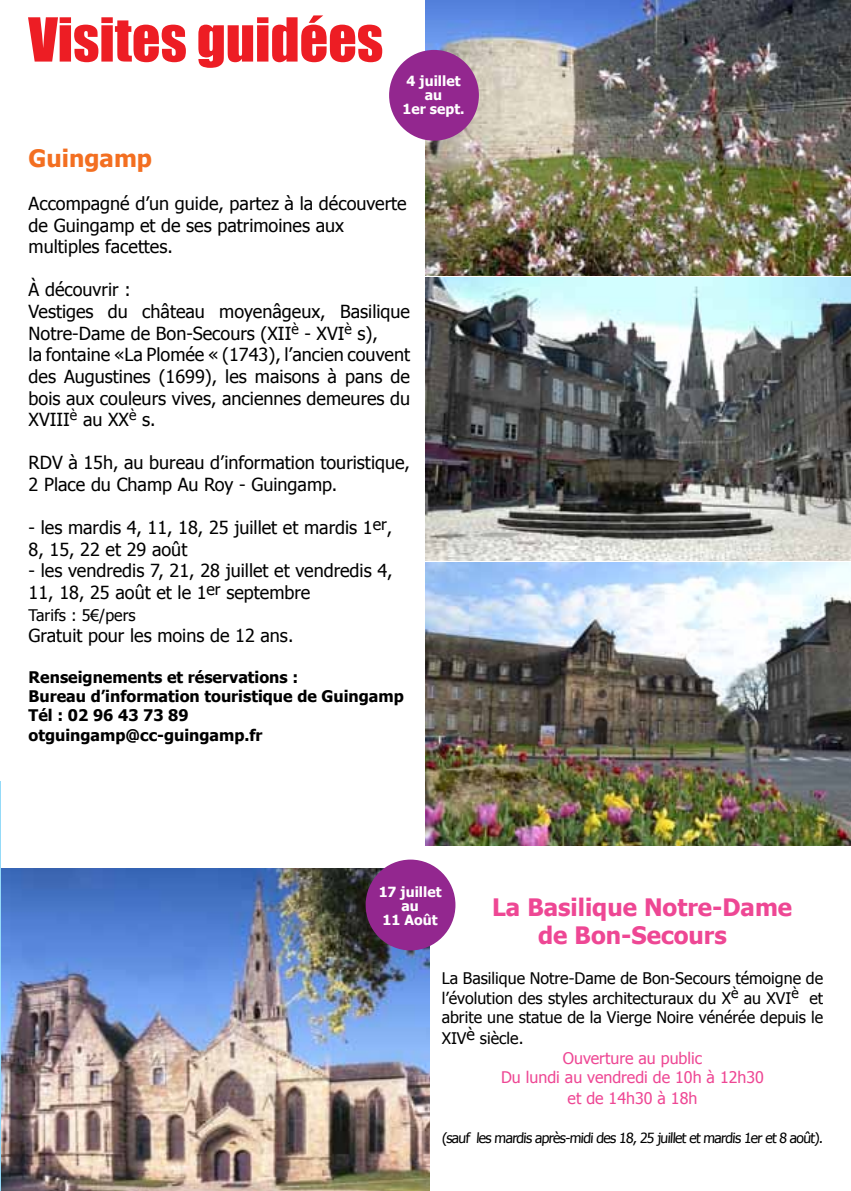
<style>
.page{position:relative;width:851px;height:1191px;background:#fff}
.page>*{position:absolute;margin:0;border:0;box-sizing:border-box;transform-origin:0 0}
.t1{font:56px "Impact";color:#ed1d24}
.t2{font:700 24px/28px "Tahoma";color:#ee4794}
.t3{font:700 24px "Tahoma";color:#f36f21}
.t4{font:18px/21.6px "Tahoma";color:#000}
.t5{font:16px/19.2px "Tahoma";color:#000;text-align:justify}
.t6{font:700 16px/19.2px "Tahoma";color:#000}
.t7{font:16px/19.2px "Tahoma";color:#ee4794;text-align:center}
.t8{font:14px "Tahoma";color:#000}
.t9{font:700 14px/14px "Tahoma";color:#fff;text-align:center}
</style>
<div class="page">
<img style="left:425px;top:0;width:425px;height:276px">
<hr style="left:0;top:782px;width:1px;height:409px;background:#94daf8">
<img style="left:2px;top:868px;width:427px;height:323px">
<div style="left:389px;top:50px;width:90px;height:91px;background:#93278f;border-radius:50%"></div>
<div style="left:365px;top:859px;width:90px;height:91px;background:#93278f;border-radius:50%"></div>
<img style="left:425px;top:278px;width:425px;height:567px">
<h1 class="t1" style="left:28px;top:-4px;width:356px">Visites guidées</h1>
<p class="t9" style="left:402px;top:73px;width:63px">4 juillet au<br>1er sept.</p>
<h2 class="t3" style="left:29px;top:141px;width:125px">Guingamp</h2>
<p class="t4" style="left:29px;top:192px;width:379px">Accompagné d’un guide, partez à la découverte de Guingamp et de ses patrimoines aux multiples facettes.</p>
<p class="t4" style="left:29px;top:278px;width:383px">À découvrir :<br>Vestiges du château moyenâgeux, Basilique Notre-Dame de Bon-Secours (XII<sup>è</sup> - XVI<sup>è</sup> s),<br>la fontaine «La Plomée « (1743), l’ancien couvent des Augustines (1699), les maisons à pans de bois aux couleurs vives, anciennes demeures du XVIII<sup>è</sup> au XX<sup>è</sup> s.</p>
<p class="t4" style="left:29px;top:451px;width:383px">RDV à 15h, au bureau d’information touristique,<br>2 Place du Champ Au Roy - Guingamp.</p>
<p class="t4" style="left:29px;top:516px;width:365px">- les mardis 4, 11, 18, 25 juillet et mardis 1<sup>er</sup>,<br>8, 15, 22 et 29 août</p>
<p class="t4" style="left:29px;top:559px;width:365px">- les vendredis 7, 21, 28 juillet et vendredis 4,<br>11, 18, 25 août et le 1<sup>er</sup> septembre</p>
<p class="t5" style="left:29px;top:604px;width:108px">Tarifs : 5€/pers</p>
<p class="t4" style="left:29px;top:624px;width:266px">Gratuit pour les moins de 12 ans.</p>
<p class="t6" style="left:29px;top:666px;width:377px">Renseignements et réservations :<br>Bureau d’information touristique de Guingamp<br>Tél : 02 96 43 73 89 otguingamp@cc-guingamp.fr</p>
<p class="t9" style="left:378px;top:884px;width:64px">17 juillet au<br>11 Août</p>
<h2 class="t2" style="left:538px;top:891px;width:255px;text-indent:-46px">La Basilique Notre-Dame de Bon-Secours</h2>
<p class="t5" style="left:441px;top:968px;width:383px">La Basilique Notre-Dame de Bon-Secours témoigne de l’évolution des styles architecturaux du X<sup>è</sup> au XVI<sup>è</sup> et abrite une statue de la Vierge Noire vénérée depuis le</p>
<p class="t5" style="left:441px;top:1028px;width:83px">XIVè siècle.</p>
<p class="t7" style="left:501px;top:1047px;width:264px">Ouverture au public<br>Du lundi au vendredi de 10h à 12h30</p>
<p class="t7" style="left:567px;top:1088px;width:131px">et de 14h30 à 18h</p>
<p class="t8" style="left:441px;top:1128px;width:384px">(sauf les mardis après-midi des 18, 25 juillet et mardis 1er et 8 août).</p>
</div>
